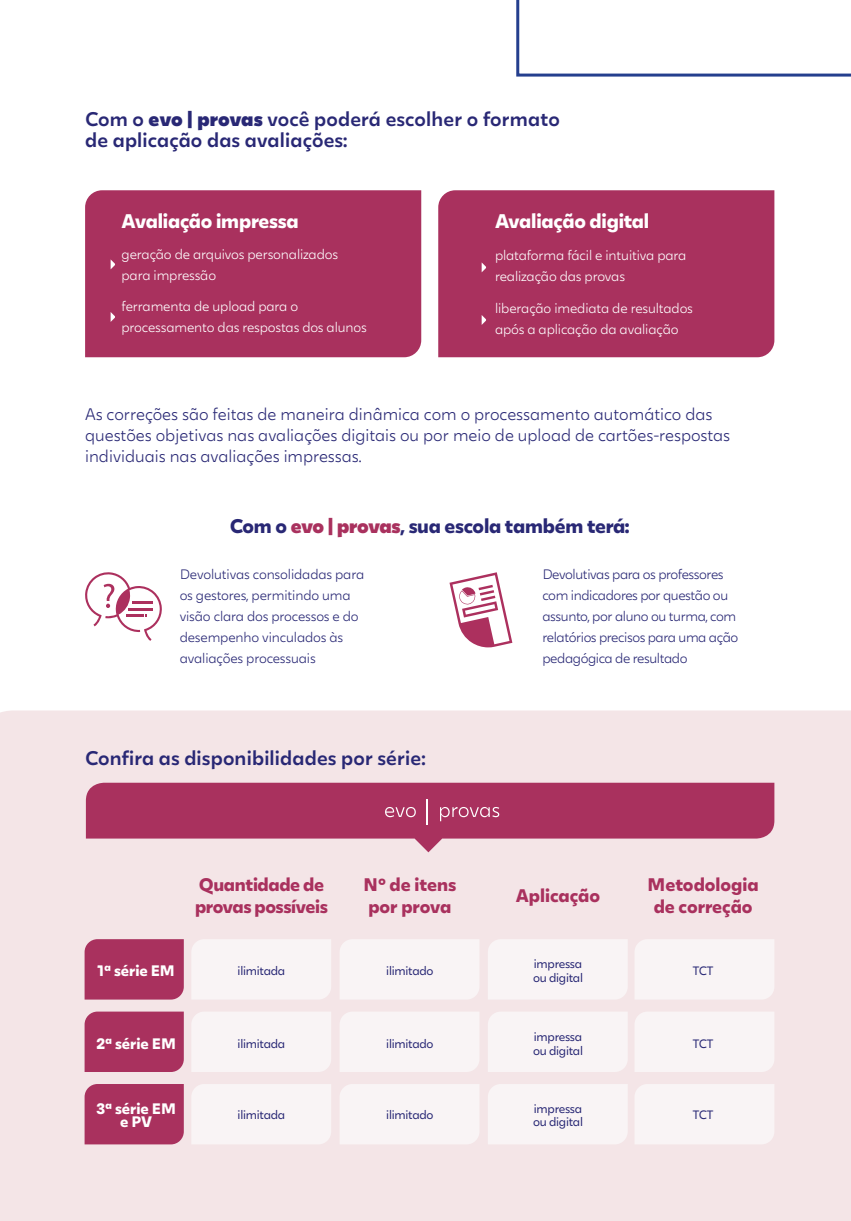
<style>
.page{position:relative;width:851px;height:1221px;background:#fff}
.page>*{position:absolute;margin:0;border:0;box-sizing:border-box;transform-origin:0 0}
.t1{font:600 19.5px/21px "Evo";letter-spacing:.01em;color:#292875}
.t2{font:700 19.5px "Evo";letter-spacing:-.01em;color:#292875}
.t3{font:700 19.5px "Evo";letter-spacing:-.01em;color:#fff}
.t4{font:700 18px/21.6px "Evo";letter-spacing:-.01em;color:#a9315e}
.t5{font:300 16.5px/21px "Evo";color:#292875}
.t6{font:700 15px/13.5px "Evo";color:#fff;text-align:center}
.t7{font:300 13.5px/21px "Evo";letter-spacing:-.01em;color:#fff}
.t8{font:300 13.5px/21px "Evo";letter-spacing:-.03em;color:#292875}
.t9{font:300 13.5px/21px "Evo";letter-spacing:-.01em;color:#292875}
.t10{font:12px/13.5px "Evo";letter-spacing:-.02em;color:#292875}
.s1{font-weight:900}
.s2{font-weight:900;color:#a9315e}
</style>
<div class="page">
<div style="left:0;top:710px;width:850px;height:510px;background:#f4e5e7"></div>
<svg style="left:516px;top:0;width:334px;height:77px"></svg>
<svg style="left:86px;top:782px;width:688px;height:70px;background:#b8567a"></svg>
<svg style="left:385px;top:807px;width:31px;height:10px"></svg>
<svg style="left:440px;top:807px;width:59px;height:14px"></svg>
<svg style="left:427px;top:799px;width:1px;height:25px"></svg>
<div style="left:85px;top:939px;width:99px;height:60px;background:#a9315e"></div>
<div style="left:191px;top:939px;width:140px;height:60px;background:#f9f4f5"></div>
<div style="left:339px;top:939px;width:140px;height:60px;background:#f9f4f5"></div>
<div style="left:488px;top:939px;width:139px;height:60px;background:#f9f4f5"></div>
<div style="left:634px;top:939px;width:140px;height:60px;background:#f9f4f5"></div>
<div style="left:191px;top:1011px;width:140px;height:60px;background:#f9f4f5"></div>
<div style="left:339px;top:1011px;width:140px;height:60px;background:#f9f4f5"></div>
<div style="left:488px;top:1011px;width:139px;height:60px;background:#f9f4f5"></div>
<div style="left:634px;top:1011px;width:140px;height:60px;background:#f9f4f5"></div>
<div style="left:191px;top:1083px;width:140px;height:61px;background:#f9f4f5"></div>
<div style="left:339px;top:1083px;width:140px;height:61px;background:#f9f4f5"></div>
<div style="left:488px;top:1083px;width:139px;height:61px;background:#f9f4f5"></div>
<div style="left:634px;top:1083px;width:140px;height:61px;background:#f9f4f5"></div>
<div style="left:85px;top:1011px;width:99px;height:60px;background:#a9315e"></div>
<div style="left:85px;top:1083px;width:99px;height:61px;background:#a9315e"></div>
<svg style="left:449px;top:572px;width:63px;height:75px"></svg>
<svg style="left:85px;top:572px;width:77px;height:69px"></svg>
<div style="left:85px;top:190px;width:336px;height:167px;background:#a9315e"></div>
<div style="left:438px;top:190px;width:336px;height:167px;background:#a9315e"></div>
<svg style="left:111px;top:259px;width:4px;height:10px"></svg>
<svg style="left:481px;top:262px;width:5px;height:10px"></svg>
<svg style="left:111px;top:312px;width:4px;height:10px"></svg>
<svg style="left:481px;top:315px;width:5px;height:10px"></svg>
<h1 class="t1" style="left:85px;top:108px;width:476px">Com o <span class="s1">evo | provas</span> você poderá escolher o formato de aplicação das avaliações:</h1>
<h1 class="t3" style="left:121px;top:208px;width:178px">Avaliação impressa</h1>
<h1 class="t3" style="left:495px;top:208px;width:156px">Avaliação digital</h1>
<p class="t7" style="left:121px;top:243px;width:218px">geração de arquivos personalizados para impressão</p>
<p class="t7" style="left:121px;top:296px;width:247px">ferramenta de upload para o processamento das respostas dos alunos</p>
<p class="t7" style="left:495px;top:245px;width:193px">plataforma fácil e intuitiva para realização das provas</p>
<p class="t7" style="left:495px;top:297px;width:199px">liberação imediata de resultados após a aplicação da avaliação</p>
<p class="t5" style="left:85px;top:404px;width:646px">As correções são feitas de maneira dinâmica com o processamento automático das questões objetivas nas avaliações digitais ou por meio de upload de cartões-respostas individuais nas avaliações impressas.</p>
<h1 class="t2" style="left:230px;top:514px;width:401px">Com o <span class="s2">evo | provas</span>, sua escola também terá:</h1>
<p class="t9" style="left:180px;top:564px;width:186px">Devolutivas consolidadas para os gestores, permitindo uma visão clara dos processos e do desempenho vinculados às avaliações processuais</p>
<p class="t8" style="left:542px;top:564px;width:197px">Devolutivas para os professores com indicadores por questão ou assunto, por aluno ou turma, com relatórios precisos para uma ação pedagógica de resultado</p>
<h1 class="t1" style="left:85px;top:747px;width:342px">Confira as disponibilidades por série:</h1>
<h2 class="t4" style="left:195px;top:873px;width:134px">Quantidade de provas possíveis</h2>
<h2 class="t4" style="left:363px;top:873px;width:94px">Nº de itens por prova</h2>
<h2 class="t4" style="left:516px;top:884px;width:86px">Aplicação</h2>
<h2 class="t4" style="left:647px;top:873px;width:113px;text-align:center">Metodologia de correção</h2>
<p class="t6" style="left:97px;top:964px;width:79px">1ª série EM</p>
<p class="t10" style="left:237px;top:964px;width:49px">ilimitada</p>
<p class="t10" style="left:386px;top:964px;width:49px">ilimitado</p>
<p class="t10" style="left:533px;top:957px;width:51px">impressa ou digital</p>
<p class="t10" style="left:692px;top:964px;width:22px">TCT</p>
<p class="t6" style="left:96px;top:1037px;width:81px">2ª série EM</p>
<p class="t10" style="left:237px;top:1037px;width:49px">ilimitada</p>
<p class="t10" style="left:386px;top:1037px;width:49px">ilimitado</p>
<p class="t10" style="left:533px;top:1030px;width:51px">impressa ou digital</p>
<p class="t10" style="left:692px;top:1037px;width:22px">TCT</p>
<p class="t6" style="left:96px;top:1101px;width:81px">3ª série EM e PV</p>
<p class="t10" style="left:237px;top:1108px;width:49px">ilimitada</p>
<p class="t10" style="left:386px;top:1108px;width:49px">ilimitado</p>
<p class="t10" style="left:533px;top:1101px;width:51px">impressa ou digital</p>
<p class="t10" style="left:692px;top:1108px;width:22px">TCT</p>
</div>
